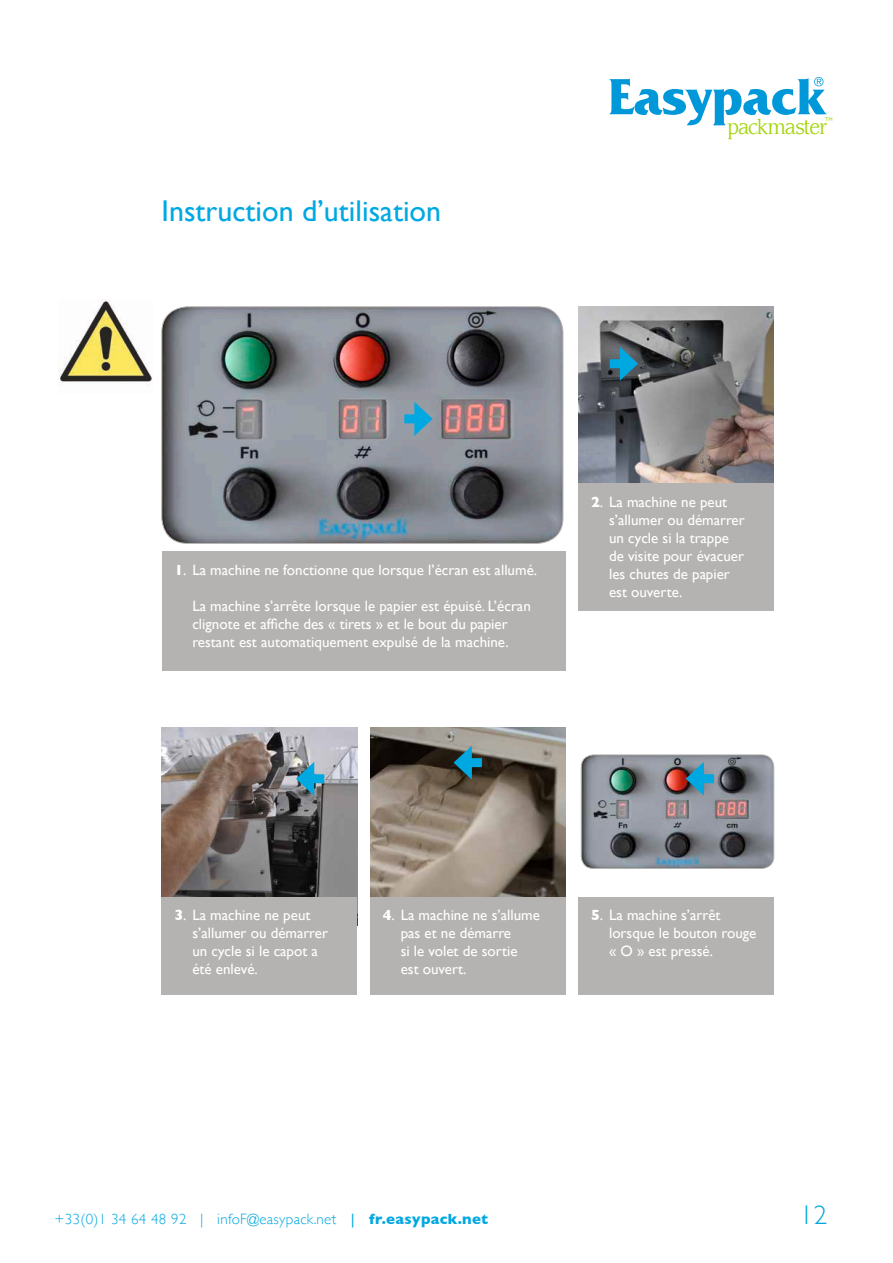
<style>
.page{position:relative;width:893px;height:1263px;background:#fff}
.page>*{position:absolute;margin:0;border:0;box-sizing:border-box;transform-origin:0 0}
.t1{font:30px "Gill Sans";color:#00a8e2}
.t2{font:300 27px "Gill Sans";color:#00a8e2}
.t3{font:300 20.55px "Sling";letter-spacing:-.055em;color:#a2d40a}
.t4{font:15px/18px "Gill Sans";color:#fff}
.t5{font:300 15px "Gill Sans";letter-spacing:.02em;color:#00a8e2}
.t6{font:5.25px "Gill Sans";color:#a2d40a}
.s1{font-weight:700}
.s2{font-weight:400}
</style>
<div class="page">
<svg style="left:609px;top:77px;width:218px;height:48px"></svg>
<img style="left:162px;top:727px;width:195px;height:170px">
<img style="left:578px;top:307px;width:196px;height:177px">
<img style="left:370px;top:727px;width:196px;height:170px">
<div style="left:610px;top:359px;width:17px;height:9px;background:#00a8e2"></div>
<svg style="left:620px;top:347px;width:18px;height:34px"></svg>
<div style="left:307px;top:774px;width:17px;height:9px;background:#00a8e2"></div>
<svg style="left:296px;top:762px;width:18px;height:34px"></svg>
<div style="left:465px;top:758px;width:17px;height:9px;background:#00a8e2"></div>
<svg style="left:454px;top:746px;width:18px;height:34px"></svg>
<img style="left:581px;top:755px;width:193px;height:113px">
<div style="left:581px;top:755px;width:193px;height:113px;border:1px solid #b5b3b2;border-radius:12px"></div>
<img style="left:162px;top:307px;width:401px;height:236px">
<div style="left:162px;top:307px;width:401px;height:237px;border:1px solid #b5b3b2;border-radius:25px"></div>
<div style="left:697px;top:774px;width:17px;height:9px;background:#00a8e2"></div>
<svg style="left:686px;top:762px;width:18px;height:34px"></svg>
<div style="left:404px;top:414px;width:18px;height:9px;background:#00a8e2"></div>
<svg style="left:414px;top:402px;width:19px;height:34px"></svg>
<div style="left:162px;top:552px;width:404px;height:119px;background:#b5b3b2"></div>
<div style="left:578px;top:484px;width:196px;height:127px;background:#b5b3b2"></div>
<div style="left:162px;top:897px;width:195px;height:98px;background:#b5b3b2"></div>
<div style="left:370px;top:897px;width:196px;height:98px;background:#b5b3b2"></div>
<div style="left:578px;top:897px;width:196px;height:98px;background:#b5b3b2"></div>
<img style="left:58px;top:300px;width:94px;height:86px">
<h1 class="t1" style="left:162px;top:193px;width:281px">Instruction d’utilisation</h1>
<h3 class="t3" style="left:728px;top:118px;width:101px">packmaster</h3>
<p class="t6" style="left:825px;top:117px;width:9px">TM</p>
<p class="t4" style="left:174px;top:560px;width:364px"><span class="s1">1</span>. La machine ne fonctionne que lorsque l’écran est allumé.</p>
<p class="t4" style="left:192px;top:596px;width:340px">La machine s’arrête lorsque le papier est épuisé. L’écran clignote et affiche des « tirets » et le bout du papier restant est automatiquement expulsé de la machine.</p>
<p class="t4" style="left:609px;top:492px;width:137px;text-indent:-18px"><span class="s1">2</span>. La machine ne peut s’allumer ou démarrer un cycle si la trappe de visite pour évacuer les chutes de papier est ouverte.</p>
<p class="t4" style="left:192px;top:906px;width:137px;text-indent:-18px"><span class="s1">3</span>. La machine ne peut s’allumer ou démarrer un cycle si le capot a été enlevé.</p>
<p class="t4" style="left:401px;top:906px;width:141px;text-indent:-18px"><span class="s1">4</span>. La machine ne s’allume pas et ne démarre<br>si le volet de sortie<br>est ouvert.</p>
<p class="t4" style="left:609px;top:906px;width:149px;text-indent:-18px"><span class="s1">5</span>. La machine s’arrêt lorsque le bouton rouge « O » est pressé.</p>
<p class="t5" style="left:55px;top:1207px;width:435px">+33(0)1 34 64 48 92 | infoF@easypack.net <span class="s2">|</span> <span class="s1">fr.easypack.net</span></p>
<h2 class="t2" style="left:800px;top:1193px;width:29px">12</h2>
</div>
